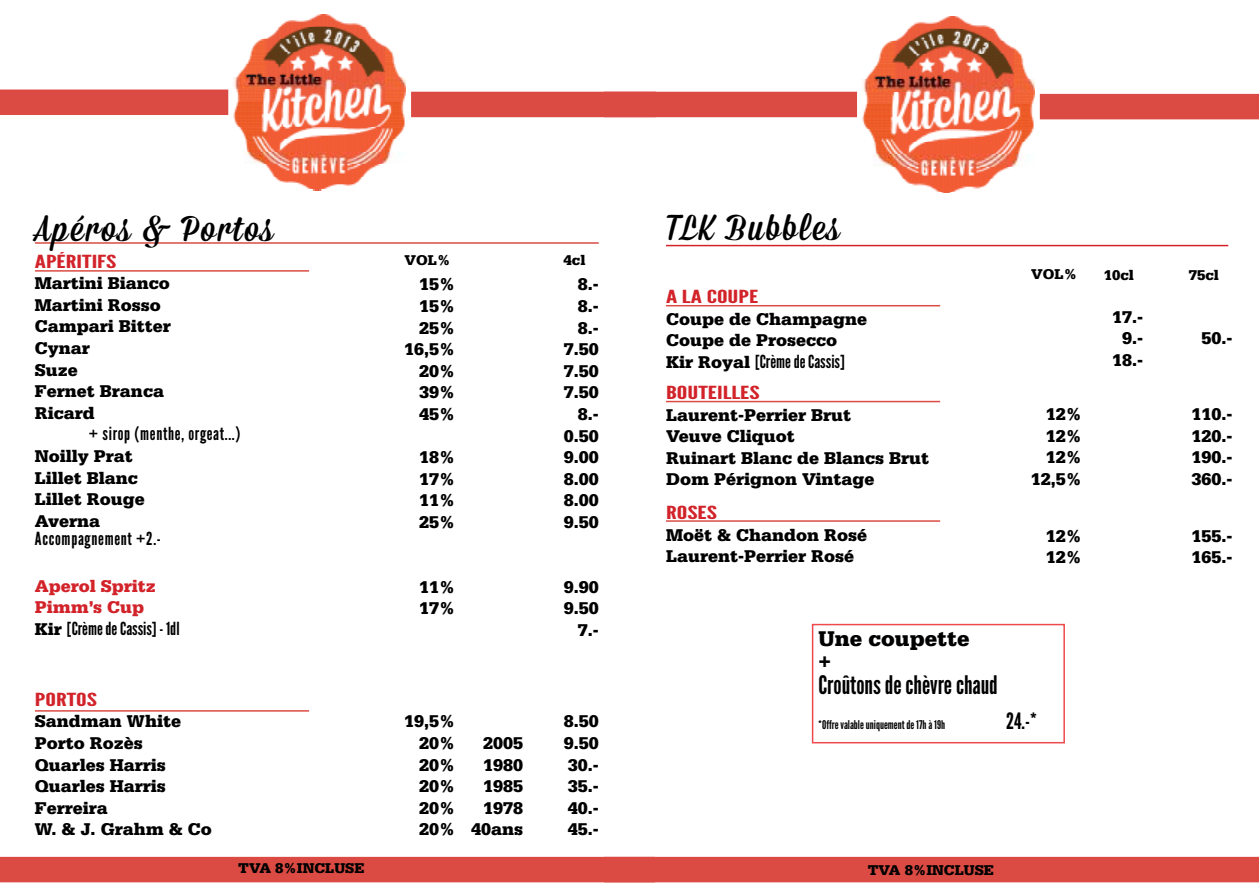
<style>
.page{position:relative;width:1259px;height:893px;background:#fff}
.page>*{position:absolute;margin:0;border:0;box-sizing:border-box;transform-origin:0 0}
.t1{font:36px "Mission Script";letter-spacing:.095em;color:#000;scale:1.14 1}
.t2{font:36px "Mission Script";letter-spacing:.05em;color:#000;scale:1.14 1}
.t3{font:25.5px "League Gothic";color:#000}
.t4{font:900 22.5px "Serifa";color:#000}
.t5{font:22.5px "League Gothic";color:#000}
.t6{font:900 21px "Serifa";color:#000}
.t7{font:900 18px/21.6px "Serifa";color:#000}
.t8{font:18px "League Gothic";color:#000}
.t9{font:18px "League Gothic";letter-spacing:.035em;color:#000}
.t10{font:18px "League Gothic";color:#d2232a;scale:1.66 1}
.t11{font:900 18px/21.6px "Serifa";color:#d2232a}
.t12{font:900 15px "Serifa";color:#000}
.t13{font:12px "League Gothic";color:#000}
.s1{font-family:"Serifa";font-weight:900}
.s2{color:#fff}
</style>
<div class="page">
<hr style="left:35px;top:242px;width:564px;height:2px;background:#db4b43">
<div style="left:0;top:857px;width:655px;height:25px;background:#db4b43"></div>
<hr style="left:35px;top:270px;width:274px;height:2px;background:#db4b43">
<img style="left:228px;top:15px;width:178px;height:176px">
<div style="left:411px;top:92px;width:245px;height:25px;background:#db4b43"></div>
<div style="left:0;top:90px;width:228px;height:25px;background:#db4b43"></div>
<hr style="left:35px;top:710px;width:274px;height:2px;background:#db4b43">
<hr style="left:666px;top:245px;width:562px;height:1px;background:#d2232a">
<hr style="left:666px;top:520px;width:274px;height:2px;background:#db4b43">
<hr style="left:666px;top:401px;width:274px;height:1px;background:#db4b43">
<div style="left:604px;top:857px;width:655px;height:25px;background:#db4b43"></div>
<hr style="left:666px;top:305px;width:274px;height:1px;background:#db4b43">
<img style="left:857px;top:17px;width:177px;height:176px">
<div style="left:1040px;top:94px;width:219px;height:25px;background:#db4b43"></div>
<div style="left:604px;top:92px;width:253px;height:25px;background:#db4b43"></div>
<div style="left:812px;top:624px;width:253px;height:119px;border:2px solid #ef494e"></div>
<h1 class="t1" style="left:35px;top:207px;width:209px">Apéros &amp; Portos</h1>
<p class="t10" style="left:35px;top:250px;width:25px">Apéritifs</p>
<p class="t7" style="left:35px;top:272px;width:137px">Martini Bianco<br>Martini Rosso<br>Campari Bitter<br>Cynar<br>Suze<br>Fernet Branca<br>Ricard</p>
<p class="t9" style="left:89px;top:423px;width:153px">+ sirop (menthe, orgeat...)</p>
<p class="t7" style="left:35px;top:445px;width:111px">Noilly Prat<br>Lillet Blanc<br>Lillet Rouge<br>Averna</p>
<p class="t9" style="left:35px;top:528px;width:127px">Accompagnement +2.-</p>
<p class="t11" style="left:35px;top:575px;width:122px">Aperol Spritz<br>Pimm’s Cup</p>
<p class="t8" style="left:35px;top:618px;width:146px"><span class="s1">Kir</span> [Crème de Cassis] - 1dl</p>
<p class="t12" style="left:404px;top:252px;width:47px">VOL%</p>
<p class="t12" style="left:563px;top:251px;width:23px">4cl</p>
<p class="t7" style="left:404px;top:273px;width:53px;text-align:right">15%<br>15%<br>25%<br>16,5%<br>20%<br>39%<br>45%</p>
<p class="t7" style="left:419px;top:446px;width:38px;text-align:justify">18% 17% 11% 25%</p>
<p class="t7" style="left:419px;top:576px;width:38px">11%<br>17%</p>
<p class="t7" style="left:554px;top:273px;width:47px;text-align:right">8.-<br>8.-<br>8.-<br><span class="s2">0</span>7.50<br>7.50<br><span class="s2">0</span>7.50<br><span class="s2">0</span>8.-<br>0.50<br>9.00<br>8.00<br>8.00<br>9.50</p>
<p class="t7" style="left:564px;top:576px;width:37px;text-align:justify">9.90<br>9.50<br><span class="s2">0</span>7.-</p>
<p class="t10" style="left:35px;top:689px;width:14px">Portos</p>
<p class="t7" style="left:35px;top:710px;width:178px">Sandman White<br>Porto Rozès<br>Quarles Harris<br>Quarles Harris<br>Ferreira<br>W. &amp; J. Grahm &amp; Co</p>
<p class="t7" style="left:419px;top:710px;width:38px;text-align:justify;text-indent:-15px">19,5% 20% 20% 20% 20% 20%</p>
<p class="t7" style="left:564px;top:710px;width:37px;text-align:justify">8.50<br>9.50<br>30.- 35.- 40.- 45.-</p>
<p class="t7" style="left:471px;top:732px;width:54px;text-align:right">2005<br>1980<br>1985<br>1978<br>40ans</p>
<p class="t12" style="left:238px;top:859px;width:128px">TVA 8%INCLUSE</p>
<h1 class="t2" style="left:666px;top:206px;width:152px">TLK Bubbles</h1>
<p class="t10" style="left:666px;top:286px;width:32px">A la coupe</p>
<p class="t7" style="left:666px;top:308px;width:203px">Coupe de Champagne<br>Coupe de Prosecco</p>
<p class="t8" style="left:666px;top:351px;width:180px"><span class="s1">Kir Royal</span> [Crème de Cassis]</p>
<p class="t10" style="left:666px;top:382px;width:13px">Boutei</p>
<p class="t10" style="left:722px;top:382px;width:17px">lles</p>
<p class="t7" style="left:666px;top:403px;width:265px">Laurent-Perrier Brut<br>Veuve Cliquot<br>Ruinart Blanc de Blancs Brut<br>Dom Pérignon Vintage</p>
<p class="t10" style="left:666px;top:502px;width:32px">ROSES</p>
<p class="t7" style="left:666px;top:523px;width:203px">Moët &amp; Chandon Rosé<br>Laurent-Perrier Rosé</p>
<p class="t12" style="left:1031px;top:265px;width:47px">VOL%</p>
<p class="t12" style="left:1104px;top:266px;width:32px">10cl</p>
<p class="t7" style="left:1112px;top:306px;width:33px;text-align:center">17.-<br>9.-<br>18.-</p>
<p class="t12" style="left:1188px;top:266px;width:32px">75cl</p>
<p class="t7" style="left:1201px;top:327px;width:33px">50.-</p>
<p class="t7" style="left:1030px;top:403px;width:53px;text-align:right">12%<br>12%<br>12%<br>12,5%</p>
<p class="t7" style="left:1191px;top:403px;width:43px;text-align:justify">110.- 120.- 190.- 360.-</p>
<p class="t7" style="left:1045px;top:525px;width:38px">12%<br>12%</p>
<p class="t7" style="left:1191px;top:525px;width:43px">155.-<br>165.-</p>
<p class="t4" style="left:818px;top:625px;width:153px">Une coupette</p>
<p class="t6" style="left:818px;top:647px;width:14px">+</p>
<h2 class="t3" style="left:818px;top:669px;width:181px">Croûtons de chèvre chaud</h2>
<p class="t13" style="left:818px;top:717px;width:128px">*Offre valable uniquement de 17h à 19h</p>
<p class="t5" style="left:1006px;top:708px;width:33px">24.-*</p>
<p class="t12" style="left:868px;top:861px;width:128px">TVA 8%INCLUSE</p>
</div>
